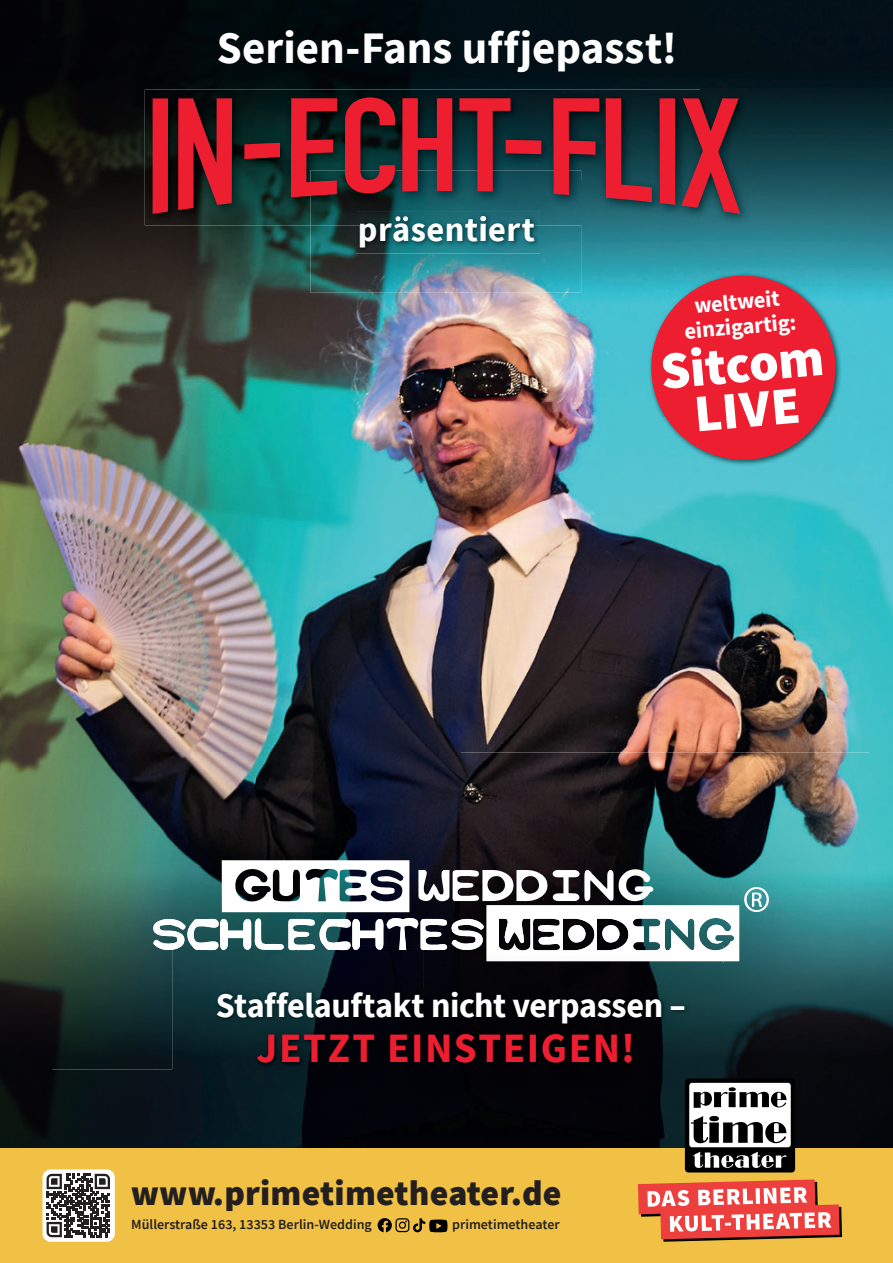
<style>
.page{position:relative;width:893px;height:1263px;background:#fff}
.page>*{position:absolute;margin:0;border:0;box-sizing:border-box;transform-origin:0 0}
.t1{font:900 52.8px/45.5px "Source Sans Pro";color:#fff;text-align:center}
.t2{font:700 45px "Source Sans Pro";color:#fff}
.t3{font:700 41.7px "Source Sans Pro";letter-spacing:.035em;color:#ee1e31}
.t4{font:900 35.25px "Source Sans Pro";letter-spacing:.005em;color:#231f20}
.t5{font:700 34.5px "Source Sans Pro";letter-spacing:-.01em;color:#fff}
.t6{font:700 34.5px "Source Sans Pro";letter-spacing:.01em;color:#fff}
.t7{font:700 22.5px/24.9px "Source Sans Pro";color:#fff;text-align:center}
.t8{font:600 13.95px "Source Sans Pro";color:#231f20}
</style>
<div class="page">
<img style="left:0;top:0;width:893px;height:1148px">
<img style="left:310px;top:180px;width:271px;height:113px">
<img style="left:356px;top:212px;width:184px;height:41px">
<img style="left:360px;top:225px;width:175px;height:22px">
<img style="left:145px;top:90px;width:202px;height:135px">
<img style="left:347px;top:90px;width:354px;height:90px">
<img style="left:701px;top:90px;width:50px;height:135px">
<img style="left:581px;top:180px;width:120px;height:45px">
<img style="left:360px;top:216px;width:175px;height:9px">
<div style="left:153px;top:98px;width:15px;height:116px;background:#ee1e31"></div>
<svg style="left:178px;top:98px;width:54px;height:112px;background:#a91b28"></svg>
<svg style="left:244px;top:143px;width:36px;height:16px"></svg>
<svg style="left:291px;top:98px;width:46px;height:99px;background:#8e202a"></svg>
<svg style="left:345px;top:97px;width:50px;height:96px;background:#7c202a"></svg>
<svg style="left:402px;top:98px;width:50px;height:94px;background:#9c2432"></svg>
<svg style="left:459px;top:98px;width:82px;height:94px;background:#4f2f3a"></svg>
<svg style="left:553px;top:98px;width:46px;height:97px;background:#7c2a38"></svg>
<svg style="left:606px;top:98px;width:46px;height:104px;background:#692b37"></svg>
<div style="left:660px;top:98px;width:15px;height:107px;background:#ee1e31"></div>
<svg style="left:681px;top:98px;width:59px;height:116px;background:#762d3a"></svg>
<img style="left:52px;top:752px;width:817px;height:159px">
<img style="left:52px;top:911px;width:133px;height:158px">
<img style="left:205px;top:911px;width:613px;height:53px">
<img style="left:818px;top:911px;width:51px;height:158px">
<img style="left:724px;top:964px;width:94px;height:105px">
<img style="left:173px;top:1069px;width:551px;height:41px">
<img style="left:674px;top:961px;width:50px;height:108px">
<svg style="left:153px;top:860px;width:616px;height:101px"></svg>
<img style="left:220px;top:946px;width:31px;height:4px">
<img style="left:288px;top:946px;width:27px;height:4px">
<img style="left:421px;top:946px;width:26px;height:4px">
<img style="left:192px;top:946px;width:26px;height:4px">
<img style="left:324px;top:946px;width:59px;height:4px">
<img style="left:454px;top:946px;width:26px;height:4px">
<img style="left:518px;top:946px;width:176px;height:4px">
<img style="left:214px;top:988px;width:476px;height:80px">
<img style="left:647px;top:272px;width:195px;height:194px">
<svg style="left:647px;top:271px;width:192px;height:193px;background:#bd485a"></svg>
<div style="left:0;top:1148px;width:893px;height:115px;background:#f0c144"></div>
<svg style="left:638px;top:1179px;width:204px;height:63px"></svg>
<div style="left:685px;top:1078px;width:110px;height:94px;background:#000001;border-radius:4px"></div>
<div style="left:689px;top:1083px;width:102px;height:64px;background:#fff;border-radius:3px"></div>
<svg style="left:694px;top:1087px;width:92px;height:21px"></svg>
<svg style="left:693px;top:1152px;width:93px;height:16px"></svg>
<svg style="left:691px;top:1116px;width:95px;height:27px"></svg>
<div style="left:43px;top:1169px;width:72px;height:73px;background:#fff;border-radius:8px"></div>
<svg style="left:47px;top:1174px;width:63px;height:63px"></svg>
<svg style="left:378px;top:1218px;width:69px;height:14px"></svg>
<h2 class="t2" style="left:217px;top:18px;width:462px">Serien-Fans uffjepasst!</h2>
<h3 class="t6" style="left:358px;top:206px;width:179px">präsentiert</h3>
<h3 class="t7" style="left:681px;top:294px;width:114px;rotate:-5deg">weltweit einzigartig:</h3>
<h1 class="t1" style="left:658px;top:348px;width:165px;rotate:-5deg">Sitcom<br>LIVE</h1>
<h3 class="t5" style="left:216px;top:982px;width:471px">Staffelauftakt nicht verpassen –</h3>
<h3 class="t3" style="left:257px;top:1020px;width:380px">JETZT EINSTEIGEN!</h3>
<h3 class="t4" style="left:131px;top:1169px;width:432px">www.primetimetheater.de</h3>
<p class="t8" style="left:131px;top:1215px;width:242px">Müllerstraße 163, 13353 Berlin-Wedding</p>
<p class="t8" style="left:452px;top:1215px;width:109px">primetimetheater</p>
</div>
